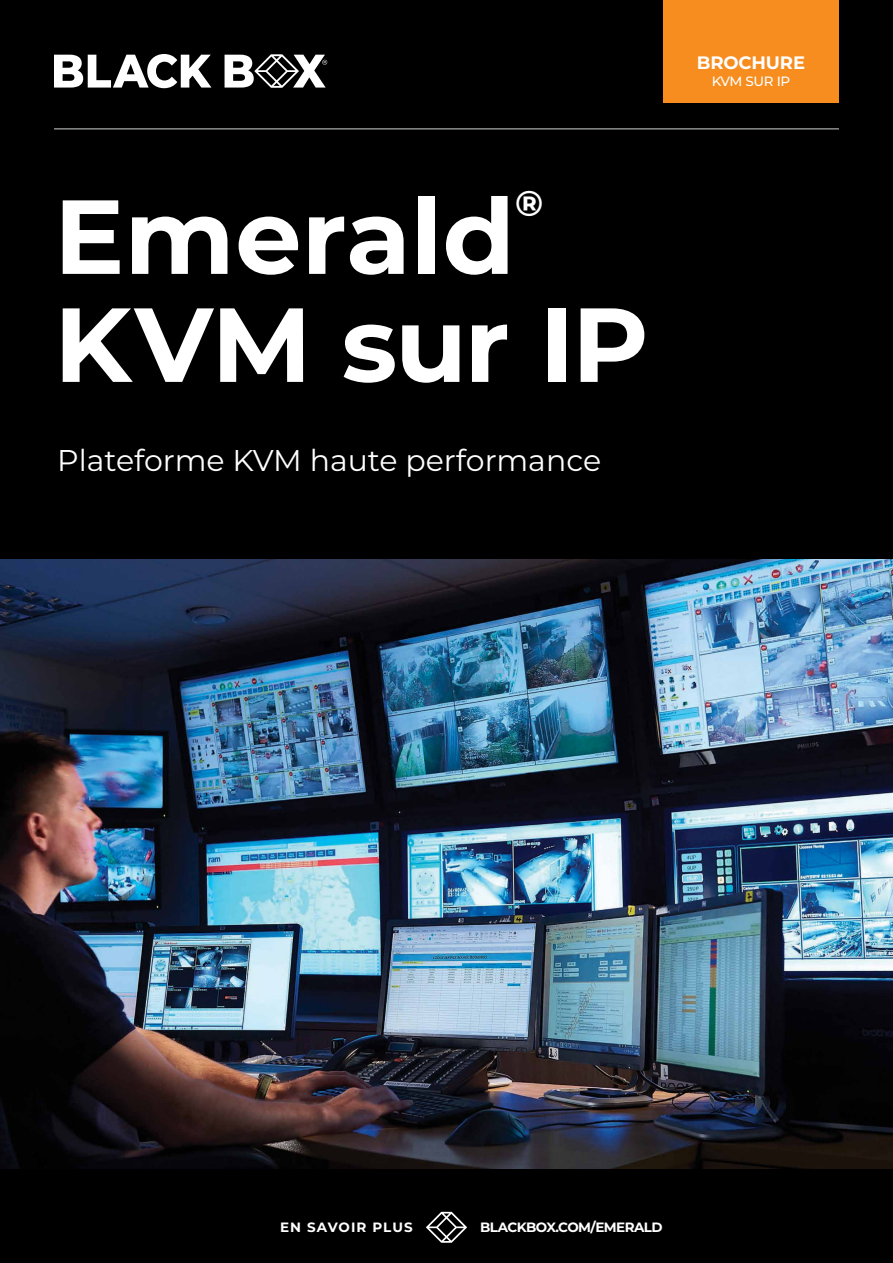
<style>
.page{position:relative;width:893px;height:1263px;background:#000}
.page>*{position:absolute;margin:0;border:0;box-sizing:border-box;transform-origin:0 0}
.t1{font:700 105px "Montserrat";color:#fff}
.t2{font:700 35.85px "Montserrat";color:#fff}
.t3{font:30px "Montserrat";color:#fff}
.t4{font:700 18px "Montserrat";letter-spacing:-.01em;color:#fff}
.t5{font:700 13.5px "Montserrat";letter-spacing:-.04em;color:#fff}
.t6{font:700 13.5px "Montserrat";letter-spacing:.08em;color:#fff}
.t7{font:500 13.5px "Montserrat";letter-spacing:-.025em;color:#fff}
</style>
<div class="page">
<img style="left:0;top:559px;width:893px;height:610px">
<svg style="left:54px;top:54px;width:157px;height:34px"></svg>
<svg style="left:225px;top:54px;width:102px;height:34px"></svg>
<div style="left:663px;top:0;width:176px;height:102px;background:#f78d1e"></div>
<hr style="left:54px;top:129px;width:785px;height:1px;background:#d1d3d4">
<svg style="left:426px;top:1212px;width:41px;height:31px"></svg>
<h1 class="t1" style="left:54px;top:161px;width:463px">Emerald</h1>
<p class="t2" style="left:515px;top:177px;width:30px">®</p>
<h1 class="t1" style="left:54px;top:269px;width:596px">KVM sur IP</h1>
<p class="t3" style="left:57px;top:440px;width:545px">Plateforme KVM haute performance</p>
<p class="t4" style="left:697px;top:50px;width:110px">BROCHURE</p>
<p class="t7" style="left:712px;top:71px;width:80px">KVM SUR IP</p>
<p class="t6" style="left:280px;top:1217px;width:134px">EN SAVOIR PLUS</p>
<p class="t5" style="left:480px;top:1217px;width:184px">BLACKBOX.COM/EMERALD</p>
</div>
